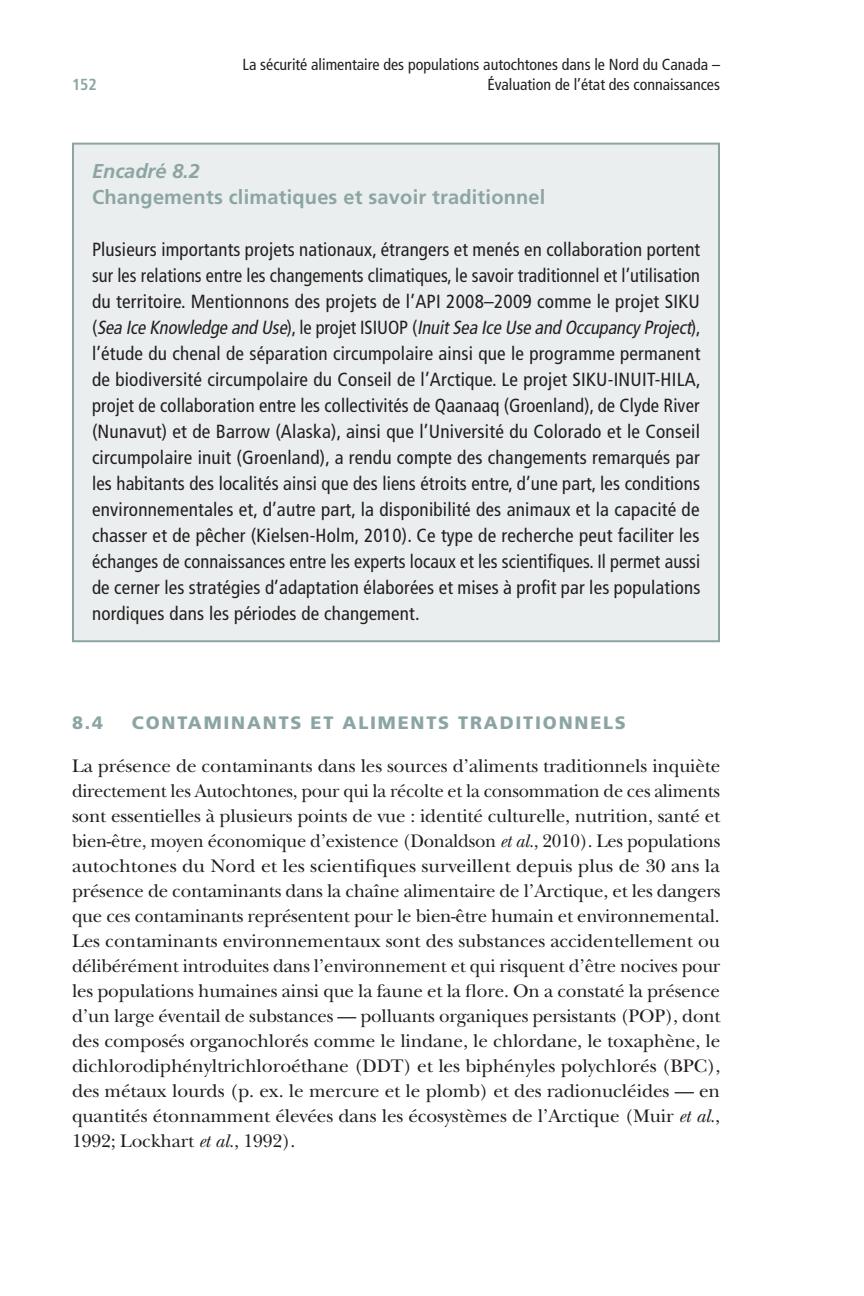
<style>
.page{position:relative;width:864px;height:1296px;background:#fff}
.page>*{position:absolute;margin:0;border:0;box-sizing:border-box;transform-origin:0 0}
.t1{font:700 20px "Frutiger";letter-spacing:.01em;color:#8ca5a4}
.t2{font:italic 700 20px "Frutiger";color:#8ca5a4}
.t3{font:19px/25px "New Baskerville Std";letter-spacing:-.01em;color:#231f20;text-align:justify}
.t4{font:condensed 19px/26px "Frutiger";letter-spacing:.01em;color:#231f20;text-align:justify}
.t5{font:900 18px "Frutiger";letter-spacing:.1em;color:#8ca5a4}
.t6{font:condensed 16px/20px "Frutiger";color:#231f20;text-align:right}
.t7{font:700 condensed 16px "Frutiger";color:#8ca5a4}
.s1{font-style:italic}
</style>
<div class="page">
<div style="left:73px;top:144px;width:646px;height:497px;background:#eaeeee"></div>
<div style="left:72px;top:143px;width:648px;height:499px;border:2px solid #8ca5a4"></div>
<p class="t7" style="left:72px;top:75px;width:26px">152</p>
<p class="t6" style="left:243px;top:55px;width:479px">La sécurité alimentaire des populations autochtones dans le Nord du Canada –<br>Évaluation de l’état des connaissances</p>
<p class="t2" style="left:92px;top:159px;width:109px">Encadré 8.2</p>
<p class="t1" style="left:92px;top:185px;width:455px">Changements climatiques et savoir traditionnel</p>
<p class="t4" style="left:92px;top:237px;width:610px">Plusieurs importants projets nationaux, étrangers et menés en collaboration portent sur les relations entre les changements climatiques, le savoir traditionnel et l’utilisation du territoire. Mentionnons des projets de l’API 2008–2009 comme le projet SIKU ( <span class="s1">Sea Ice Knowledge and Use</span>) , l e p r o j e t I S I U O P ( <span class="s1">InuitSea Ice Use and Occupancy Project</span>) , l’étude du chenal de séparation circumpolaire ainsi que le programme permanent de biodiversité circumpolaire du Conseil de l’Arctique. Le projet SIKU-INUIT-HILA, projet de collaboration entre les collectivités de Qaanaaq (Groenland), de Clyde River (Nunavut) et de Barrow (Alaska), ainsi que l’Université du Colorado et le Conseil circumpolaire inuit (Groenland), a rendu compte des changements remarqués par les habitants des localités ainsi que des liens étroits entre, d’une part, les conditions environnementales et, d’autre part, la disponibilité des animaux et la capacité de chasser et de pêcher (Kielsen-Holm, 2010). Ce type de recherche peut faciliter les échanges de connaissances entre les experts locaux et les scientifiques. Il permet aussi de cerner les stratégies d’adaptation élaborées et mises à profit par les populations nordiques dans les périodes de changement.</p>
<p class="t5" style="left:72px;top:712px;width:33px">8.4</p>
<p class="t5" style="left:132px;top:712px;width:495px">CONTAMINANTS ET ALIMENTS TRADITIONNELS</p>
<p class="t3" style="left:72px;top:753px;width:650px">La présence de contaminants dans les sources d’aliments traditionnels inquiète directement les Autochtones, pour qui la récolte et la consommation de ces aliments sont essentielles à plusieurs points de vue : identité culturelle, nutrition, santé et bien-être, moyen économique d’existence (Donaldson <span class="s1">et al.</span>, 2010). Les populations autochtones du Nord et les scientifiques surveillent depuis plus de 30 ans la présence de contaminants dans la chaîne alimentaire de l’Arctique, et les dangers que ces contaminants représentent pour le bien-être humain et environnemental.<br>Les contaminants environnementaux sont des substances accidentellement ou délibérément introduites dans l’environnement et qui risquent d’être nocives pour les populations humaines ainsi que la faune et la flore. On a constaté la présence d’un large éventail de substances — polluants organiques persistants (POP), dont des composés organochlorés comme le lindane, le chlordane, le toxaphène, le dichlorodiphényltrichloroéthane (DDT) et les biphényles polychlorés (BPC), des métaux lourds (p. ex. le mercure et le plomb) et des radionucléides — en quantités étonnamment élevées dans les écosystèmes de l’Arctique (Muir <span class="s1">et al.</span>, 1992; Lockhart <span class="s1">et al.</span>, 1992).</p>
</div>
